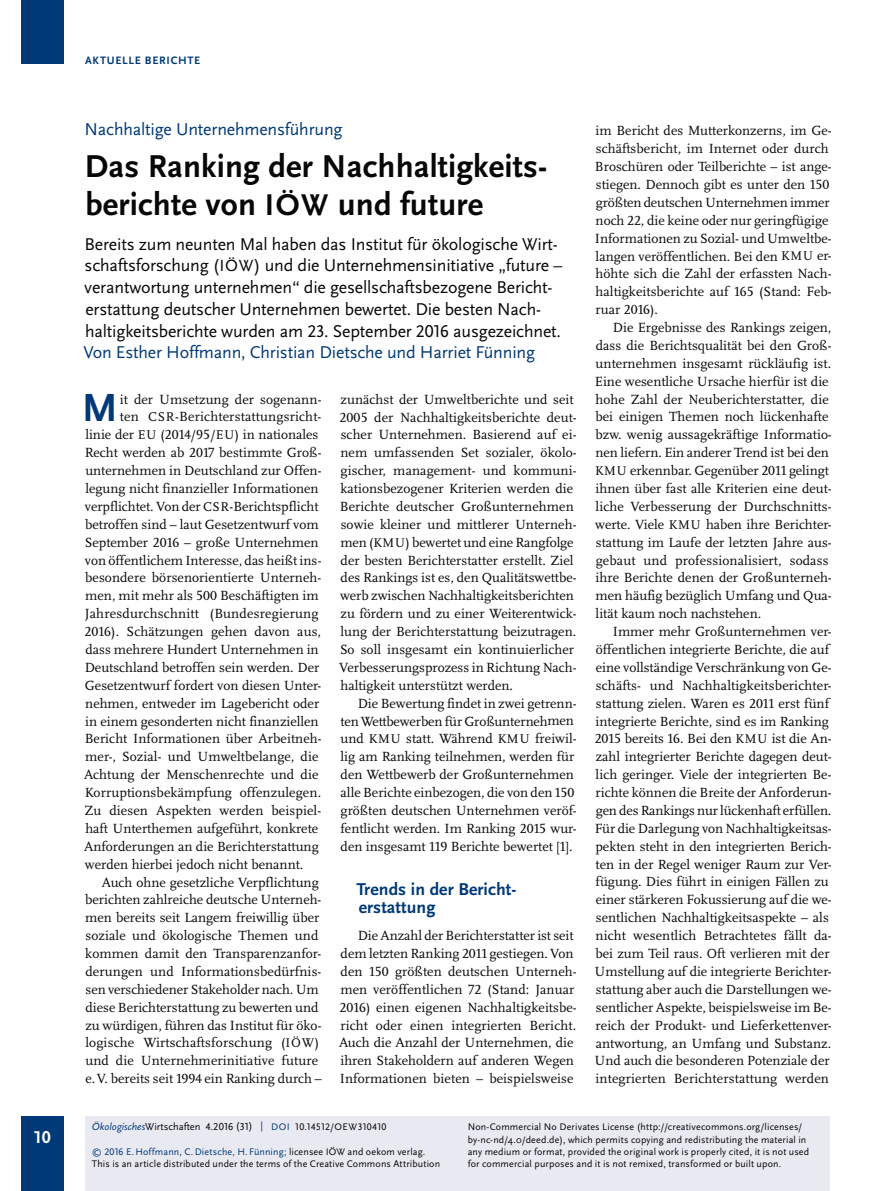
<style>
.page{position:relative;width:893px;height:1191px;background:#fff}
.page>*{position:absolute;margin:0;border:0;box-sizing:border-box;transform-origin:0 0}
.t1{font:700 40.95px "Scala Sans Pro";color:#003977}
.t2{font:700 33px/37.5px "Scala Sans Pro";letter-spacing:.005em;color:#070707}
.t3{font:17.85px/21.8px "Scala Sans Pro";letter-spacing:-.01em;color:#070707}
.t4{font:17.85px "Scala Sans Pro";letter-spacing:-.01em;color:#003977}
.t5{font:700 17.85px/17.9px "Scala Sans Pro";letter-spacing:.005em;color:#003977}
.t6{font:700 17.85px "Scala Sans Pro";color:#fff}
.t7{font:13.8px/17.9px "Scala Pro";color:#070707}
.t8{font:700 11.25px "Scala Sans Pro";letter-spacing:.065em;color:#003977}
.t9{font:10.5px "Scala Sans Pro";color:#070707}
.t10{font:10.05px/12.3px "Scala Sans Pro";letter-spacing:.015em;color:#070707}
.t11{font:10.05px "Scala Sans Pro";letter-spacing:.04em;color:#070707}
.s1{font-size:31.35px}
.s2{font-size:16.95px}
.s3{font-size:13.2px}
.s4{font-style:italic;color:#003977}
.s5{color:#003977}
.s6{font-size:10.05px;color:#003977}
.s7{font-size:10.05px}
</style>
<div class="page">
<div style="left:21px;top:1116px;width:43px;height:74px;background:#003977"></div>
<div style="left:21px;top:0;width:43px;height:64px;background:#003977"></div>
<div style="left:85px;top:1116px;width:744px;height:74px;background:#e9e9f2"></div>
<p class="t6" style="left:34px;top:1130px;width:18px">10</p>
<p class="t8" style="left:85px;top:56px;width:117px">AKTUELLE BERICHTE</p>
<p class="t4" style="left:85px;top:123px;width:260px">Nachhaltige Unternehmensführung</p>
<h2 class="t2" style="left:85px;top:150px;width:464px">Das Ranking der Nachhaltigkeits&shy;berichte von <span class="s1">IÖW</span> und future</h2>
<p class="t3" style="left:84px;top:234px;width:479px">Bereits zum neunten Mal haben das Institut für ökologische Wirt&shy;schaftsforschung (<span class="s2">IÖW</span>) und die Unternehmensinitiative „future – verantwortung unternehmen“ die gesellschaftsbezogene Bericht&shy;erstattung deutscher Unternehmen bewertet. Die besten Nach&shy;haltigkeitsberichte wurden am 23. September 2016 ausgezeichnet.</p>
<p class="t4" style="left:84px;top:346px;width:453px">Von Esther Hoffmann, Christian Dietsche und Harriet Fünning</p>
<h1 class="t1" style="left:82px;top:392px;width:37px">M</h1>
<p class="t7" style="left:120px;top:391px;width:203px">it der Umsetzung der sogenann-</p>
<p class="t7" style="left:120px;top:409px;width:203px">ten <span class="s3">CSR</span>-Berichterstattungsricht-</p>
<p class="t7" style="left:85px;top:427px;width:235px">linie der <span class="s3">EU</span> (2014/95/<span class="s3">EU</span>) in nationales</p>
<p class="t7" style="left:85px;top:445px;width:238px">Recht werden ab 2017 bestimmte Groß-</p>
<p class="t7" style="left:85px;top:462px;width:238px">unternehmen in Deutschland zur Offen-</p>
<p class="t7" style="left:85px;top:480px;width:235px">legung nicht finanzieller Informationen</p>
<p class="t7" style="left:85px;top:498px;width:235px">verpflichtet. Von der <span class="s3">CSR</span>-Berichtspflicht</p>
<p class="t7" style="left:85px;top:516px;width:235px">betroffen sind – laut Gesetzentwurf vom</p>
<p class="t7" style="left:85px;top:534px;width:235px">September 2016 – große Unternehmen</p>
<p class="t7" style="left:85px;top:552px;width:238px">von öffentlichem Interesse, das heißt ins-</p>
<p class="t7" style="left:85px;top:570px;width:238px">besondere börsenorientierte Unterneh-</p>
<p class="t7" style="left:85px;top:588px;width:235px">men, mit mehr als 500 Beschäftigten im</p>
<p class="t7" style="left:85px;top:606px;width:235px">Jahresdurchschnitt (Bundesregierung</p>
<p class="t7" style="left:84px;top:623px;width:238px">2016). Schätzungen gehen davon aus,</p>
<p class="t7" style="left:85px;top:641px;width:235px">dass mehrere Hundert Unternehmen in</p>
<p class="t7" style="left:85px;top:659px;width:236px">Deutschland betroffen sein werden. Der</p>
<p class="t7" style="left:85px;top:677px;width:238px">Gesetzentwurf fordert von diesen Unter-</p>
<p class="t7" style="left:85px;top:695px;width:235px">nehmen, entweder im Lagebericht oder</p>
<p class="t7" style="left:85px;top:713px;width:235px">in einem gesonderten nicht finanziellen</p>
<p class="t7" style="left:85px;top:731px;width:238px">Bericht Informationen über Arbeitneh-</p>
<p class="t7" style="left:85px;top:749px;width:235px">mer-, Sozial- und Umweltbelange, die</p>
<p class="t7" style="left:84px;top:766px;width:236px">Achtung der Menschenrechte und die</p>
<p class="t7" style="left:85px;top:784px;width:238px">Korruptionsbekämpfung offenzulegen.</p>
<p class="t7" style="left:85px;top:802px;width:238px">Zu diesen Aspekten werden beispiel-</p>
<p class="t7" style="left:85px;top:820px;width:234px">haft Unterthemen aufgeführt, konkrete</p>
<p class="t7" style="left:84px;top:838px;width:236px">Anforderungen an die Berichterstattung</p>
<p class="t7" style="left:85px;top:856px;width:220px">werden hierbei jedoch nicht benannt.</p>
<p class="t7" style="left:102px;top:874px;width:218px">Auch ohne gesetzliche Verpflichtung</p>
<p class="t7" style="left:85px;top:892px;width:238px">berichten zahlreiche deutsche Unterneh-</p>
<p class="t7" style="left:85px;top:910px;width:235px">men bereits seit Langem freiwillig über</p>
<p class="t7" style="left:86px;top:927px;width:234px">soziale und ökologische Themen und</p>
<p class="t7" style="left:85px;top:945px;width:238px">kommen damit den Transparenzanfor-</p>
<p class="t7" style="left:85px;top:963px;width:237px">derungen und Informationsbedürfnis-</p>
<p class="t7" style="left:86px;top:981px;width:235px">sen verschiedener Stakeholder nach. Um</p>
<p class="t7" style="left:85px;top:999px;width:235px">diese Berichterstattung zu bewerten und</p>
<p class="t7" style="left:85px;top:1017px;width:238px">zu würdigen, führen das Institut für öko -</p>
<p class="t7" style="left:85px;top:1035px;width:235px">logische Wirtschaftsforschung (<span class="s3">IÖW</span>)</p>
<p class="t7" style="left:85px;top:1052px;width:234px">und die Unternehmerinitiative future</p>
<p class="t7" style="left:86px;top:1070px;width:238px">e.V. bereits seit 1994 ein Ranking durch –</p>
<p class="t7" style="left:339px;top:391px;width:239px">zunächst der Umweltberichte und seit 2005 der Nachhaltigkeitsberichte deut&shy;scher Unternehmen. Basierend auf ei&shy;nem umfassenden Set sozialer, ökolo&shy;gischer, management- und kommuni&shy;kationsbezogener Kriterien werden die Berichte deutscher Großunternehmen sowie kleiner und mittlerer Unterneh&shy;men (<span class="s3">KMU</span>) bewertet und eine Rangfolge der besten Berichterstatter erstellt. Ziel des Rankings ist es, den Qualitätswettbe&shy;werb zwischen Nachhaltigkeitsberichten zu fördern und zu einer Weiterentwick&shy;lung der Berichterstattung beizutragen.<br>So soll insgesamt ein kontinuierlicher Verbesserungsprozess in Richtung Nach&shy;haltigkeit unterstützt werden.</p>
<p class="t7" style="left:340px;top:695px;width:238px;text-indent:17px">Die Bewertung findet in zwei getrenn&shy;ten Wettbewerben für Großunterneh men und <span class="s3">KMU</span> statt. Während <span class="s3">KMU</span> freiwil&shy;lig am Ranking teilnehmen, werden für den Wettbewerb der Großunternehmen alle Berichte einbezogen, die von den 150 größten deutschen Unternehmen veröf&shy;fentlicht werden. Im Ranking 2015 wur&shy;den insgesamt 119 Berichte bewertet [1].</p>
<p class="t5" style="left:356px;top:881px;width:162px">Trends in der Bericht&shy;erstattung</p>
<p class="t7" style="left:339px;top:927px;width:239px;text-indent:18px">Die Anzahl der Berichterstatter ist seit dem letzten Ranking 2011 gestiegen. Von den 150 größten deutschen Unterneh&shy;men veröffentlichen 72 (Stand: Januar 2016) einen eigenen Nachhaltigkeitsbe&shy;richt oder einen integrierten Bericht.<br>Auch die Anzahl der Unternehmen, die ihren Stakeholdern auf anderen Wegen Informationen bieten – beispielsweise</p>
<p class="t7" style="left:595px;top:123px;width:238px">im Bericht des Mutterkonzerns, im Ge&shy;schäftsbericht, im Internet oder durch Broschüren oder Teilberichte – ist ange&shy;stiegen. Dennoch gibt es unter den 150 größten deutschen Unternehmen immer noch 22, die keine oder nur geringfügige Informationen zu Sozial- und Umweltbe&shy;langen veröffentlichen. Bei den <span class="s3">KMU</span> er&shy;höhte sich die Zahl der erfassten Nach&shy;haltigkeitsberichte auf 165 (Stand: Feb&shy;ruar 2016).</p>
<p class="t7" style="left:595px;top:319px;width:238px;text-indent:18px">Die Ergebnisse des Rankings zeigen, dass die Berichtsqualität bei den Groß&shy;unternehmen insgesamt rückläufig ist.<br>Eine wesentliche Ursache hierfür ist die hohe Zahl der Neuberichterstatter, die bei einigen Themen noch lückenhafte bzw. wenig aussagekräftige Informatio&shy;nen liefern. Ein anderer Trend ist bei den <span class="s3">KMU</span> erkennbar. Gegenüber 2011 gelingt ihnen über fast alle Kriterien eine deut&shy;liche Verbesserung der Durchschnitts&shy;werte. Viele <span class="s3">KMU</span> haben ihre Berichter&shy;stattung im Laufe der letzten Jahre aus&shy;gebaut und professionalisiert, sodass ihre Berichte denen der Großunterneh&shy;men häufig bezüglich Umfang und Qua&shy;lität kaum noch nachstehen.</p>
<p class="t7" style="left:595px;top:623px;width:239px;text-indent:18px">Immer mehr Großunternehmen ver&shy;öffentlichen integrierte Berichte, die auf eine vollständige Verschränkung von Ge&shy;schäfts- und Nachhaltigkeitsberichter&shy;stattung zielen. Waren es 2011 erst fünf integrierte Berichte, sind es im Ranking 2015 bereits 16. Bei den <span class="s3">KMU</span> ist die An&shy;zahl integrierter Berichte dagegen deut&shy;lich geringer. Viele der integrierten Be&shy;richte können die Breite der Anforderun&shy;gen des Rankings nur lückenhaft erfüllen.<br>Für die Darlegung von Nachhaltigkeitsas&shy;pekten steht in den integrierten Berich&shy;ten in der Regel weniger Raum zur Ver&shy;fügung. Dies führt in einigen Fällen zu einer stärkeren Fokussierung auf die we&shy;sentlichen Nachhaltigkeitsaspekte – als nicht wesentlich Betrachtetes fällt da&shy;bei zum Teil raus. Oft verlieren mit der Umstellung auf die integrierte Berichter&shy;stattung aber auch die Darstellungen we&shy;sentlicher Aspekte, beispielsweise im Be&shy;reich der Produkt- und Lieferkettenver&shy;antwortung, an Umfang und Substanz.<br>Und auch die besonderen Potenziale der integrierten Berichterstattung werden</p>
<p class="t9" style="left:92px;top:1122px;width:296px"><span class="s4">Ökologisches</span>Wirtschaften 4.2016 (31) <span class="s5">|</span> <span class="s6">DOI</span> <span class="s7">10.14512/OEW310410</span></p>
<p class="t10" style="left:92px;top:1146px;width:350px"><span class="s5">© 2016 E. Hoffmann, C. Dietsche, H. Fünning;</span> licensee IÖW and oekom verlag.<br>This is an article dis tributed under the terms of the Creative Commons Attribution</p>
<p class="t10" style="left:468px;top:1121px;width:343px">Non- Commercial No Derivates License (http://creativecommons.org/licenses/ by-nc-nd/4.0/deed.de), which permits copying and redistributing the material in any medium or format, provided the original work is properly cited, it is not used for commercial purposes and it is not remixed, transformed or built upon.</p>
<p class="t11" style="left:708px;top:1135px;width:123px"><span class="s5">DOI</span> 10.14512/OEW3104010</p>
</div>
